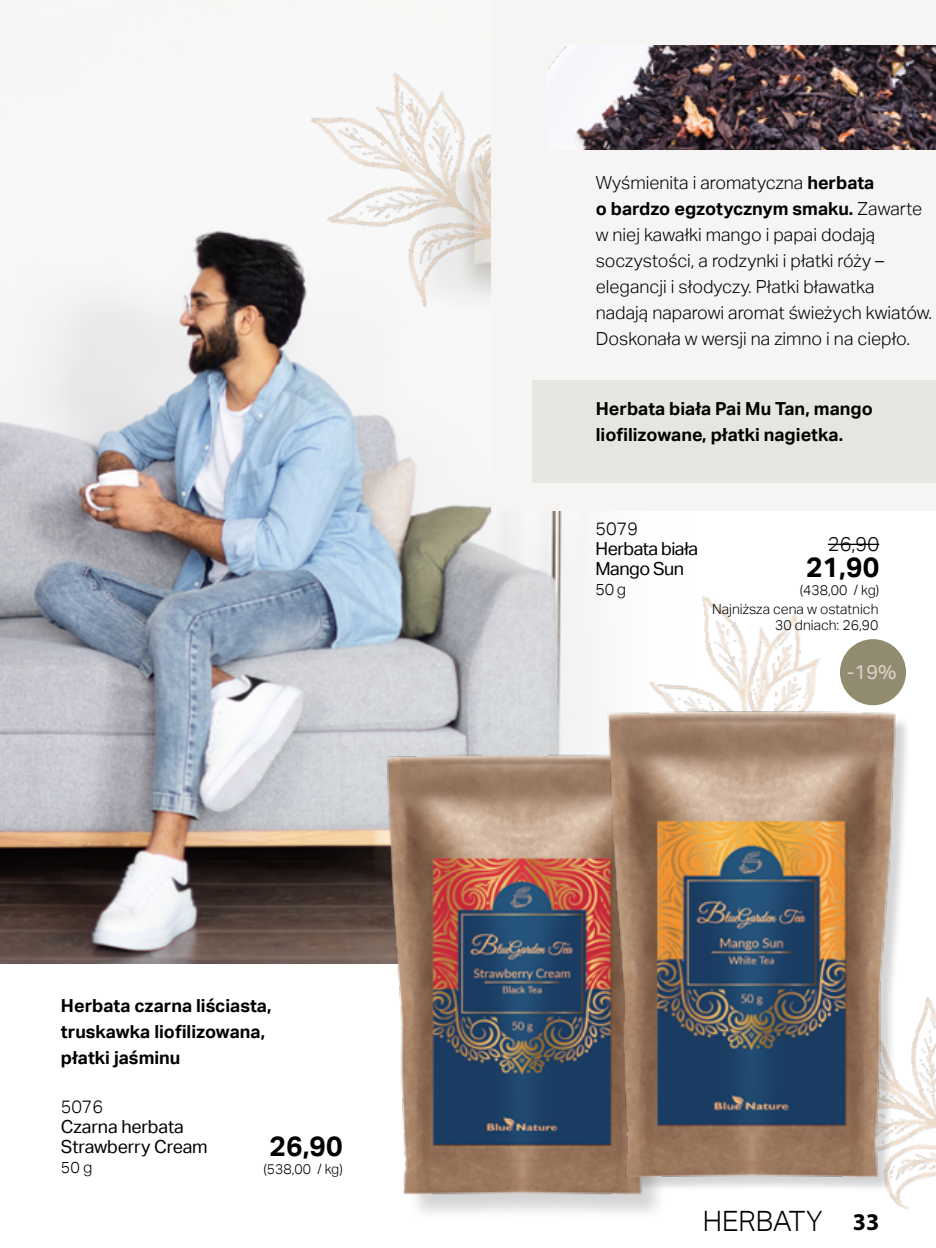
<style>
.page{position:relative;width:936px;height:1248px;background:#fff}
.page>*{position:absolute;margin:0;border:0;box-sizing:border-box;transform-origin:0 0}
.t1{font:700 28px "Aktiv Grotesk";color:#000}
.t2{font:300 28px "Aktiv Grotesk";color:#000}
.t3{font:300 20px "Aktiv Grotesk";color:#000}
.t4{font:20px "Aktiv Grotesk";color:#ddd0c9}
.t5{font:300 18px/26px "Aktiv Grotesk";color:#000}
.t6{font:700 18px/26px "Aktiv Grotesk";color:#000}
.t7{font:18px/20px "Aktiv Grotesk";letter-spacing:-.01em;color:#000}
.t8{font:18px/20px "Aktiv Grotesk";letter-spacing:-.03em;color:#000}
.t9{font:300 16px "Aktiv Grotesk";color:#000}
.t10{font:300 14px/18.6px "Aktiv Grotesk";color:#000;text-align:right}
.s1{font-weight:700}
.s2{font-family:"Myriad Pro";font-weight:700;font-size:24px}
</style>
<div class="page">
<img style="left:920px;top:997px;width:15px;height:182px">
<img style="left:0;top:0;width:597px;height:963px">
<img style="left:202px;top:0;width:289px;height:356px">
<img style="left:649px;top:543px;width:231px;height:140px">
<div style="left:491px;top:0;width:444px;height:511px;background:#f7f5f4"></div>
<div style="left:532px;top:380px;width:403px;height:103px;background:#e7e5e0"></div>
<img style="left:365px;top:728px;width:220px;height:485px">
<img style="left:585px;top:683px;width:335px;height:530px">
<hr style="left:827px;top:543px;width:52px;height:2px;background:#000">
<div style="left:839px;top:639px;width:67px;height:66px;background:#918b70;border-radius:50%"></div>
<img style="left:547px;top:45px;width:388px;height:105px">
<p class="t6" style="left:61px;top:993px;width:212px">Herbata czarna liściasta, truskawka liofilizowana, płatki jaśminu</p>
<p class="t5" style="left:61px;top:1094px;width:44px">5076</p>
<p class="t7" style="left:61px;top:1117px;width:148px">Czarna herbata<br>Strawberry Cream</p>
<p class="t9" style="left:61px;top:1158px;width:33px">50 g</p>
<h1 class="t1" style="left:269px;top:1130px;width:75px">26,90</h1>
<p class="t10" style="left:263px;top:1160px;width:81px">(538,00 / kg)</p>
<p class="t5" style="left:595px;top:170px;width:338px">Wyśmienita i aromatyczna <span class="s1">herbata<br>o bardzo egzotycznym smaku.</span> Zawarte w niej kawałki mango i papai dodają soczystości, a rodzynki i płatki róży – elegancji i słodyczy. Płatki bławatka<br>nadają naparowi aromat świeżych kwiatów.<br>Doskonała w wersji na zimno i na ciepło.</p>
<p class="t6" style="left:595px;top:395px;width:278px">Herbata biała Pai Mu Tan, mango liofilizowane, płatki nagietka.</p>
<p class="t5" style="left:595px;top:516px;width:44px">5079</p>
<p class="t8" style="left:595px;top:539px;width:104px">Herbata biała<br>Mango Sun</p>
<p class="t9" style="left:595px;top:580px;width:32px">50 g</p>
<p class="t3" style="left:827px;top:532px;width:53px">26,90</p>
<h1 class="t1" style="left:806px;top:551px;width:75px">21,90</h1>
<p class="t10" style="left:712px;top:581px;width:168px">(438,00 / kg)<br>Najniższa cena w ostatnich</p>
<p class="t10" style="left:775px;top:615px;width:105px">30 dniach: 26,90</p>
<p class="t4" style="left:846px;top:660px;width:51px">-19%</p>
<h1 class="t2" style="left:702px;top:1204px;width:178px">HERBATY <span class="s2">33</span></h1>
</div>
